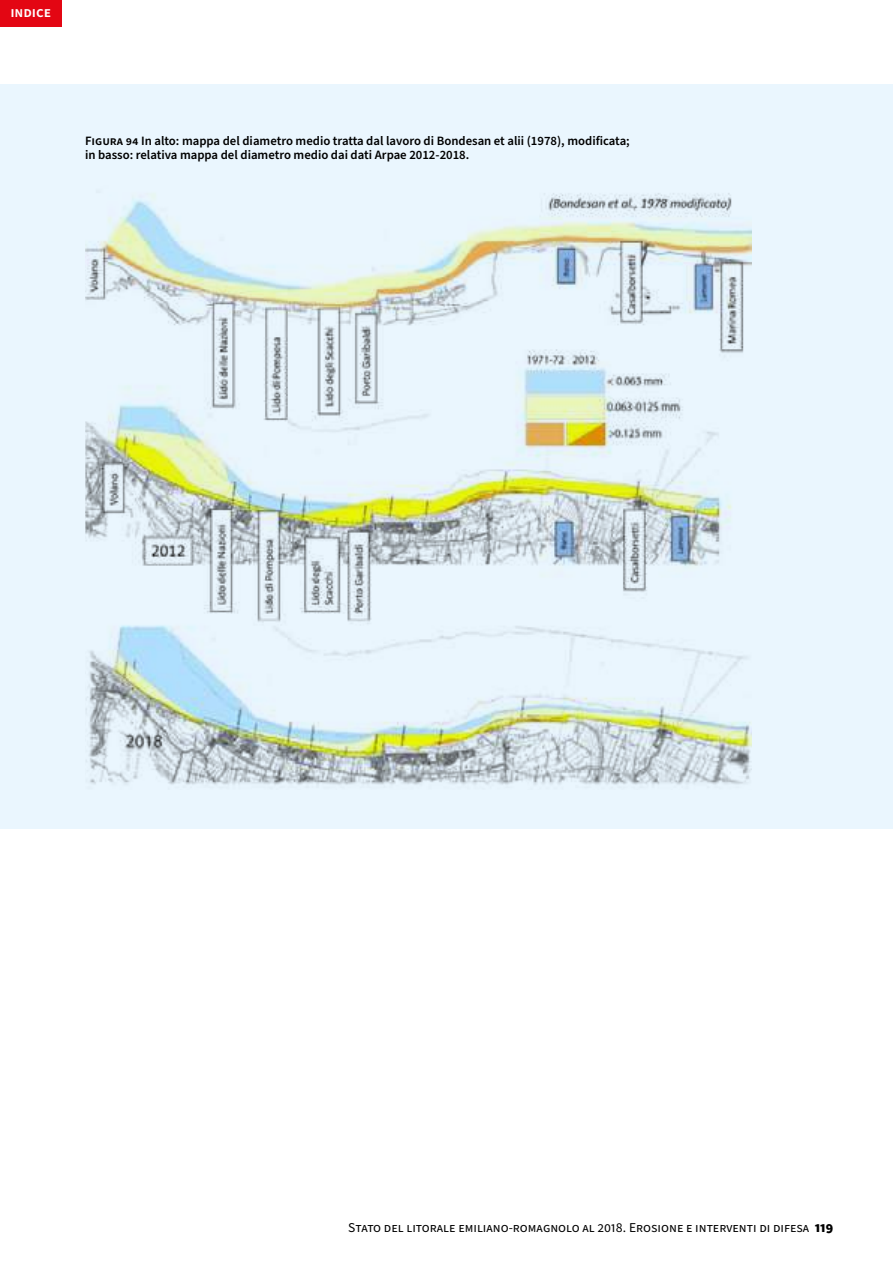
<style>
.page{position:relative;width:893px;height:1263px;background:#fff}
.page>*{position:absolute;margin:0;border:0;box-sizing:border-box;transform-origin:0 0}
.t1{font:600 15px "Source Sans Pro";letter-spacing:-.005em;color:#fff}
.t2{font:13.5px "Source Sans Pro";color:#000}
.t3{font:600 12.75px/13.5px "Source Sans Pro";color:#000}
.s1{font-weight:900}
</style>
<div class="page">
<div style="left:0;top:0;width:61px;height:27px;background:#e30613"></div>
<div style="left:0;top:84px;width:893px;height:744px;background:#eaf6fe"></div>
<img style="left:85px;top:193px;width:666px;height:592px">
<p class="t1" style="left:10px;top:2px;width:42px">indice</p>
<p class="t3" style="left:85px;top:134px;width:546px">Figura 94 In alto: mappa del diametro medio tratta dal lavoro di Bondesan et alii (1978), modificata; in basso: relativa mappa del diametro medio dai dati Arpae 2012-2018.</p>
<p class="t2" style="left:348px;top:1219px;width:487px">Stato del litorale emiliano-romagnolo al 2018. Erosione e interventi di difesa <span class="s1">119</span></p>
</div>
